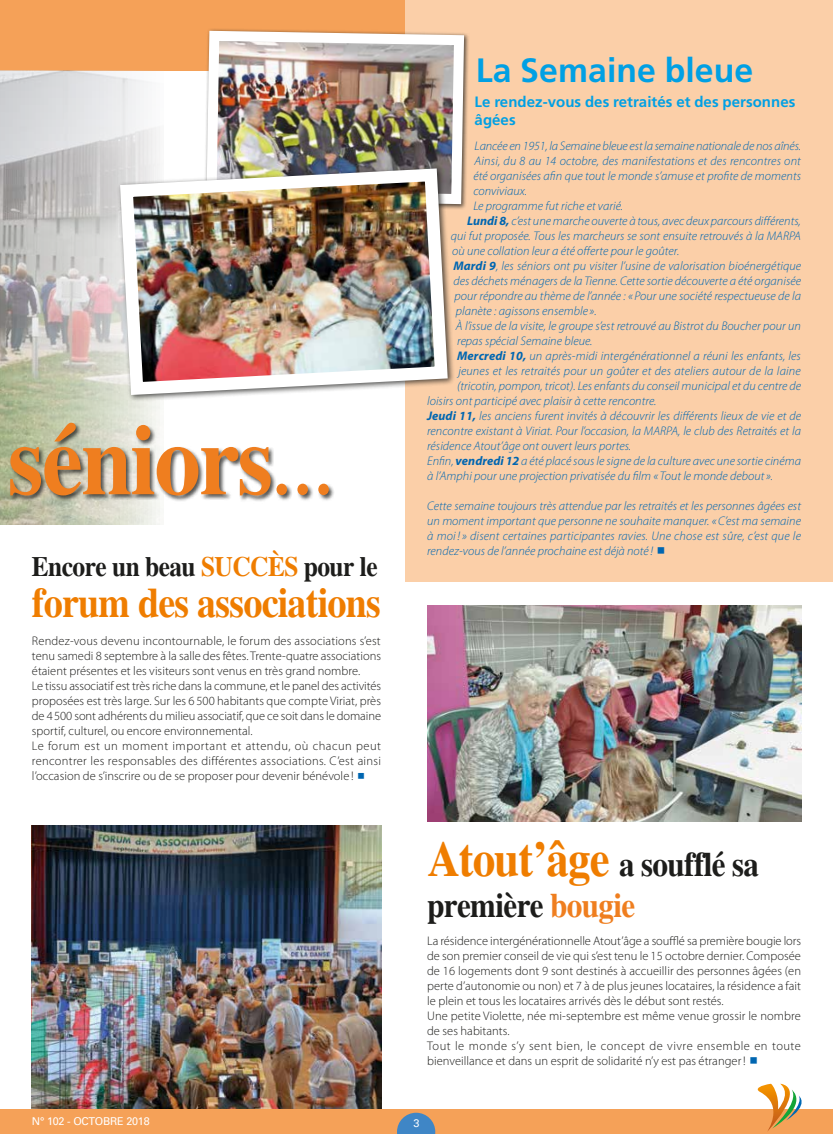
<style>
.page{position:relative;width:833px;height:1134px;background:#fff}
.page>*{position:absolute;margin:0;border:0;box-sizing:border-box;transform-origin:0 0}
.t1{font:700 100px "Times";letter-spacing:-.02em;color:#ef7e1f;scale:.92 1}
.t2{font:700 41.25px "Times";letter-spacing:-.02em;color:#ef7d00;scale:.92 1}
.t3{font:700 33.75px/40.5px "Times";letter-spacing:-.02em;color:#1d1d1b;scale:.92 1}
.t4{font:700 33.75px "Frutiger";letter-spacing:.005em;color:#00a0e4}
.t5{font:700 27.5px "Times";letter-spacing:-.02em;color:#1d1d1b;scale:.92 1}
.t6{font:700 15px/18px "Frutiger";letter-spacing:.005em;color:#00a0e4}
.t7{font:italic 300 12.5px/15px "Myriad Pro";letter-spacing:.005em;color:#0066b1;text-align:justify}
.t8{font:300 12.5px/15px "Myriad Pro";letter-spacing:.005em;color:#1d1d1b}
.t9{font:10.88px "Univers";letter-spacing:-.02em;color:#fff}
.s1{font-size:67.5px}
.s2{color:#ef7d00}
.s3{font-weight:700}
.s4{font-size:48.75px;color:#ef7d00}
.s5{color:#ef7e1f}
</style>
<div class="page">
<div style="left:0;top:0;width:833px;height:71px;background:#f5a158"></div>
<div style="left:406px;top:0;width:427px;height:581px;background:#fbcfa8"></div>
<img style="left:0;top:71px;width:160px;height:453px">
<img style="left:32px;top:825px;width:349px;height:284px">
<img style="left:427px;top:606px;width:374px;height:215px">
<div style="left:0;top:383px;width:335px;height:130px;background:#1d1d1b;opacity:.75"></div>
<img style="left:205px;top:26px;width:264px;height:183px">
<img style="left:113px;top:162px;width:341px;height:239px">
<div style="left:0;top:1109px;width:833px;height:25px;background:#f5a158"></div>
<svg style="left:397px;top:1113px;width:38px;height:21px"></svg>
<svg style="left:757px;top:1083px;width:45px;height:48px"></svg>
<h1 class="t1" style="left:8px;top:398px;width:356px">séniors<span class="s1">…</span></h1>
<h3 class="t5" style="left:32px;top:549px;width:377px">Encore un beau <span class="s2">SUCCÈS</span> pour le</h3>
<h2 class="t2" style="left:32px;top:577px;width:381px">forum des associations</h2>
<p class="t8" style="left:32px;top:633px;width:351px">Rendez-vous devenu incontournable, le forum des associations s’est tenu samedi 8 septembre à la salle des fêtes. Trente-quatre associations étaient présentes et les visiteurs sont venus en très grand nombre.<br>Le tissu associatif est très riche dans la commune, et le panel des activités proposées est très large. Sur les 6 500 habitants que compte Viriat, près de 4500 sont adhérents du milieu associatif, que ce soit dans le domaine sportif, culturel, ou encore environnemental.<br>Le forum est un moment important et attendu, où chacun peut rencontrer les responsables des différentes associations. C’est ainsi l’occasion de s’inscrire ou de se proposer pour devenir bénévole !</p>
<h3 class="t4" style="left:476px;top:50px;width:279px">La Semaine bleue</h3>
<p class="t6" style="left:474px;top:93px;width:322px">Le rendez-vous des retraités et des personnes âgées</p>
<p class="t7" style="left:474px;top:138px;width:328px">Lancée en 1951, la Semaine bleue est la semaine nationale de nos aînés.</p>
<p class="t7" style="left:474px;top:153px;width:328px">Ainsi, du 8 au 14 octobre, des manifestations et des rencontres ont</p>
<p class="t7" style="left:473px;top:168px;width:329px">été organisées afin que tout le monde s’amuse et profite de moments</p>
<p class="t7" style="left:473px;top:183px;width:55px">conviviaux.</p>
<p class="t7" style="left:473px;top:198px;width:151px">Le programme fut riche et varié.</p>
<p class="t7" style="left:467px;top:213px;width:335px"><span class="s3">Lundi 8,</span> c’est une marche ouverte à tous, avec deux parcours différents,</p>
<p class="t7" style="left:451px;top:228px;width:352px">qui fut proposée. Tous les marcheurs se sont ensuite retrouvés à la MARPA</p>
<p class="t7" style="left:452px;top:243px;width:229px">où une collation leur a été offerte pour le goûter.</p>
<p class="t7" style="left:453px;top:258px;width:349px"><span class="s3">Mardi 9</span>, les séniors ont pu visiter l’usine de valorisation bioénergétique</p>
<p class="t7" style="left:453px;top:273px;width:349px">des déchets ménagers de la Tienne. Cette sortie découverte a été organisée</p>
<p class="t7" style="left:454px;top:288px;width:348px">pour répondre au thème de l’année : « Pour une société respectueuse de la</p>
<p class="t7" style="left:456px;top:303px;width:142px">planète : agissons ensemble ».</p>
<p class="t7" style="left:456px;top:318px;width:346px">À l’issue de la visite, le groupe s’est retrouvé au Bistrot du Boucher pour un</p>
<p class="t7" style="left:457px;top:333px;width:137px">repas spécial Semaine bleue.</p>
<p class="t7" style="left:457px;top:348px;width:345px"><span class="s3">Mercredi 10,</span> un après-midi intergénérationnel a réuni les enfants, les</p>
<p class="t7" style="left:458px;top:363px;width:344px">jeunes et les retraités pour un goûter et des ateliers autour de la laine</p>
<p class="t7" style="left:457px;top:378px;width:345px">(tricotin, pompon, tricot). Les enfants du conseil municipal et du centre de</p>
<p class="t7" style="left:427px;top:393px;width:231px">loisirs ont participé avec plaisir à cette rencontre.</p>
<p class="t7" style="left:427px;top:408px;width:376px"><span class="s3">Jeudi 11,</span> les anciens furent invités à découvrir les différents lieux de vie et de</p>
<p class="t7" style="left:427px;top:423px;width:375px">rencontre existant à Viriat. Pour l’occasion, la MARPA, le club des Retraités et la</p>
<p class="t7" style="left:427px;top:438px;width:206px">résidence Atout’âge ont ouvert leurs portes.</p>
<p class="t7" style="left:427px;top:453px;width:375px">Enfin, <span class="s3">vendredi 12</span> a été placé sous le signe de la culture avec une sortie cinéma</p>
<p class="t7" style="left:427px;top:468px;width:347px">à l’Amphi pour une projection privatisée du film « Tout le monde debout».</p>
<p class="t7" style="left:427px;top:498px;width:375px">Cette semaine toujours très attendue par les retraités et les personnes âgées est un moment important que personne ne souhaite manquer. «C’est ma semaine à moi !» disent certaines participantes ravies. Une chose est sûre, c’est que le rendez-vous de l’année prochaine est déjà noté !</p>
<h3 class="t3" style="left:427px;top:844px;width:362px"><span class="s4">Atout’âge</span> a soufflé sa première <span class="s5">bougie</span></h3>
<p class="t8" style="left:427px;top:933px;width:375px">La résidence intergénérationnelle Atout’âge a soufflé sa première bougie lors de son premier conseil de vie qui s’est tenu le 15 octobre dernier. Composée de 16 logements dont 9 sont destinés à accueillir des personnes âgées (en perte d’autonomie ou non) et 7 à de plus jeunes locataires, la résidence a fait le plein et tous les locataires arrivés dès le début sont restés.<br>Une petite Violette, née mi-septembre est même venue grossir le nombre de ses habitants.<br>Tout le monde s’y sent bien, le concept de vivre ensemble en toute bienveillance et dans un esprit de solidarité n’y est pas étranger!</p>
<p class="t9" style="left:32px;top:1114px;width:119px">N° 102 - OCTOBRE 2018</p>
<p class="t9" style="left:413px;top:1117px;width:8px">3</p>
</div>
